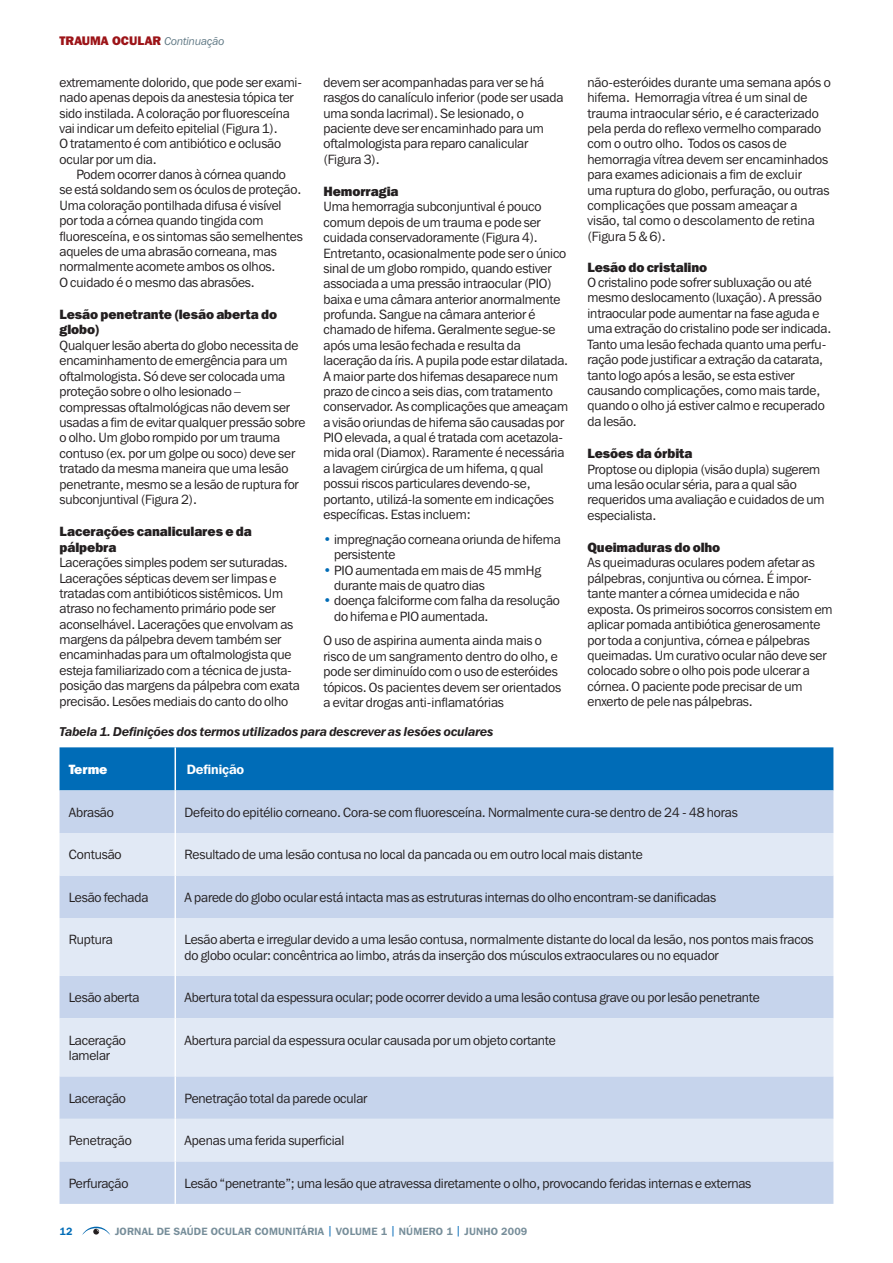
<style>
.page{position:relative;width:893px;height:1263px;background:#fff}
.page>*{position:absolute;margin:0;border:0;box-sizing:border-box;transform-origin:0 0}
.t1{font:13.35px/15.5px "Franklin Gothic IT Cby BT";letter-spacing:-.01em;color:#231f20}
.t2{font:800 13.35px/15.5px "Franklin Gothic IT Cby BT";letter-spacing:-.01em;color:#231f20}
.t3{font:600 13.35px "Franklin Gothic IT Cby BT";color:#fff}
.t4{font:800 13.35px "Franklin Gothic IT Cby BT";letter-spacing:-.01em;color:#fff}
.t5{font:italic 600 12.75px "Franklin Gothic IT Cby BT";letter-spacing:-.01em;color:#231f20}
.t6{font:800 12.3px "Franklin Gothic IT Cby BT";letter-spacing:-.005em;color:#9c1418}
.t7{font:600 10.5px "Franklin Gothic IT Cby BT";letter-spacing:.02em;color:#778e9a}
.t8{font:600 10.5px "Franklin Gothic IT Cby BT";color:#006cb7}
.s1{font-weight:400;font-style:italic;font-size:11.25px;color:#5d7682}
.s2{color:#006cb7}
.s3{color:#267ec2}
</style>
<div class="page">
<svg style="left:82px;top:1227px;width:28px;height:8px"></svg>
<div style="left:60px;top:747px;width:773px;height:43px;background:#006cb7"></div>
<div style="left:60px;top:790px;width:773px;height:414px;background:#c6d4ec"></div>
<svg style="left:60px;top:833px;width:773px;height:328px;background:#d6e0f1"></svg>
<hr style="left:175px;top:747px;width:1px;height:43px;background:#fff">
<hr style="left:175px;top:790px;width:1px;height:43px;background:#fff">
<hr style="left:175px;top:833px;width:1px;height:42px;background:#fff">
<hr style="left:175px;top:875px;width:1px;height:43px;background:#fff">
<hr style="left:175px;top:918px;width:1px;height:58px;background:#fff">
<hr style="left:175px;top:976px;width:1px;height:42px;background:#fff">
<hr style="left:175px;top:1018px;width:1px;height:58px;background:#fff">
<hr style="left:175px;top:1076px;width:1px;height:43px;background:#fff">
<hr style="left:175px;top:1119px;width:1px;height:42px;background:#fff">
<hr style="left:175px;top:1161px;width:1px;height:43px;background:#fff">
<p class="t6" style="left:60px;top:33px;width:166px">TRAUMA OCULAR <span class="s1">Continuação</span></p>
<p class="t1" style="left:60px;top:74px;width:244px">extremamente dolorido, que pode ser exami&shy;nado apenas depois da anestesia tópica ter sido instilada. A coloração por fluoresceína vai indicar um defeito epitelial (Figura 1).<br>O tratamento é com antibiótico e oclusão ocular por um dia.</p>
<p class="t1" style="left:60px;top:166px;width:245px;text-indent:17px">Podem ocorrer danos à córnea quando<br>se está soldando sem os óculos de proteção.<br>Uma coloração pontilhada difusa é visível<br>por toda a córnea quando tingida com fluoresceína, e os sintomas são semelhentes aqueles de uma abrasão corneana, mas normalmente acomete ambos os olhos.<br>O cuidado é o mesmo das abrasões.</p>
<p class="t2" style="left:60px;top:306px;width:219px">Lesão penetrante (lesão aberta do globo)</p>
<p class="t1" style="left:60px;top:337px;width:247px">Qualquer lesão aberta do globo necessita de encaminhamento de emergência para um oftalmologista. Só deve ser colocada uma proteção sobre o olho lesionado – compressas oftalmológicas não devem ser usadas a fim de evitar qualquer pressão sobre o olho. Um globo rompido por um trauma contuso (ex. por um golpe ou soco) deve ser tratado da mesma maneira que uma lesão penetrante, mesmo se a lesão de ruptura for subconjuntival (Figura 2).</p>
<p class="t2" style="left:60px;top:524px;width:194px">Lacerações canaliculares e da pálpebra</p>
<p class="t1" style="left:60px;top:555px;width:242px">Lacerações simples podem ser suturadas.<br>Lacerações sépticas devem ser limpas e tratadas com antibióticos sistêmicos. Um atraso no fechamento primário pode ser aconselhável. Lacerações que envolvam as margens da pálpebra devem também ser encaminhadas para um oftalmologista que esteja familiarizado com a técnica de justa&shy;posição das margens da pálpebra com exata precisão. Lesões mediais do canto do olho</p>
<p class="t1" style="left:323px;top:74px;width:241px">devem ser acompanhadas para ver se há rasgos do canalículo inferior (pode ser usada uma sonda lacrimal). Se lesionado, o paciente deve ser encaminhado para um oftalmologista para reparo canalicular (Figura 3).</p>
<p class="t2" style="left:323px;top:183px;width:77px">Hemorragia</p>
<p class="t1" style="left:323px;top:199px;width:246px">Uma hemorragia subconjuntival é pouco comum depois de um trauma e pode ser cuidada conservadoramente (Figura 4).<br>Entretanto, ocasionalmente pode ser o único sinal de um globo rompido, quando estiver associada a uma pressão intraocular (PIO) baixa e uma câmara anterior anormalmente profunda. Sangue na câmara anterior é chamado de hifema. Geralmente segue-se após uma lesão fechada e resulta da laceração da íris. A pupila pode estar dilatada.<br>A maior parte dos hifemas desaparece num prazo de cinco a seis dias, com tratamento conservador. As complicações que ameaçam a visão oriundas de hifema são causadas por PIO elevada, a qual é tratada com acetazola&shy;mida oral (Diamox). Raramente é necessária a lavagem cirúrgica de um hifema, q qual possui riscos particulares devendo-se, portanto, utilizá-la somente em indicações específicas. Estas incluem:</p>
<p class="t1" style="left:334px;top:531px;width:228px;text-indent:-11px"><span class="s2">•</span> impregnação corneana oriunda de hifema persistente</p>
<p class="t1" style="left:334px;top:562px;width:208px;text-indent:-11px"><span class="s2">•</span> PIO aumentada em mais de 45 mmHg durante mais de quatro dias</p>
<p class="t1" style="left:334px;top:593px;width:227px;text-indent:-11px"><span class="s2">•</span> doença falciforme com falha da resolução do hifema e PIO aumentada.</p>
<p class="t1" style="left:323px;top:633px;width:239px">O uso de aspirina aumenta ainda mais o risco de um sangramento dentro do olho, e pode ser diminuído com o uso de esteróides tópicos. Os pacientes devem ser orientados a evitar drogas anti-inflamatórias</p>
<p class="t1" style="left:587px;top:74px;width:245px">não-esteróides durante uma semana após o hifema. Hemorragia vítrea é um sinal de trauma intraocular sério, e é caracterizado pela perda do reflexo vermelho comparado com o outro olho. Todos os casos de hemorragia vítrea devem ser encaminhados para exames adicionais a fim de excluir<br>uma ruptura do globo, perfuração, ou outras complicações que possam ameaçar a visão, tal como o descolamento de retina (Figura 5 &amp; 6).</p>
<p class="t2" style="left:587px;top:259px;width:121px">Lesão do cristalino</p>
<p class="t1" style="left:587px;top:274px;width:245px">O cristalino pode sofrer subluxação ou até mesmo deslocamento (luxação). A pressão intraocular pode aumentar na fase aguda e uma extração do cristalino pode ser indicada.<br>Tanto uma lesão fechada quanto uma perfu&shy;ração pode justificar a extração da catarata, tanto logo após a lesão, se esta estiver causando complicações, como mais tarde, quando o olho já estiver calmo e recuperado da lesão.</p>
<p class="t2" style="left:587px;top:445px;width:107px">Lesões da órbita</p>
<p class="t1" style="left:587px;top:461px;width:239px">Proptose ou diplopia (visão dupla) sugerem uma lesão ocular séria, para a qual são requeridos uma avaliação e cuidados de um especialista.</p>
<p class="t2" style="left:587px;top:539px;width:134px">Queimaduras do olho</p>
<p class="t1" style="left:587px;top:555px;width:247px">As queimaduras oculares podem afetar as pálpebras, conjuntiva ou córnea. É impor&shy;tante manter a córnea umidecida e não exposta. Os primeiros socorros consistem em aplicar pomada antibiótica generosamente por toda a conjuntiva, córnea e pálpebras queimadas. Um curativo ocular não deve ser colocado sobre o olho pois pode ulcerar a córnea. O paciente pode precisar de um enxerto de pele nas pálpebras.</p>
<p class="t5" style="left:60px;top:724px;width:436px">Tabela 1. Definições dos termos utilizados para descrever as lesões oculares</p>
<p class="t4" style="left:69px;top:761px;width:40px">Terme</p>
<p class="t3" style="left:187px;top:761px;width:59px">DEFINIÇÃO</p>
<p class="t1" style="left:69px;top:804px;width:46px">Abrasão</p>
<p class="t1" style="left:185px;top:804px;width:555px">Defeito do epitélio corneano. Cora-se com fluoresceína. Normalmente cura-se dentro de 24 - 48 horas</p>
<p class="t1" style="left:69px;top:847px;width:54px">Contusão</p>
<p class="t1" style="left:185px;top:847px;width:459px">Resultado de uma lesão contusa no local da pancada ou em outro local mais distante</p>
<p class="t1" style="left:69px;top:889px;width:81px">Lesão fechada</p>
<p class="t1" style="left:185px;top:889px;width:533px">A parede do globo ocular está intacta mas as estruturas internas do olho encontram-se danificadas</p>
<p class="t1" style="left:69px;top:932px;width:45px">Ruptura</p>
<p class="t1" style="left:185px;top:932px;width:630px">Lesão aberta e irregular devido a uma lesão contusa, normalmente distante do local da lesão, nos pontos mais fracos do globo ocular: concêntrica ao limbo, atrás da inserção dos músculos extraoculares ou no equador</p>
<p class="t1" style="left:69px;top:990px;width:72px">Lesão aberta</p>
<p class="t1" style="left:185px;top:990px;width:577px">Abertura total da espessura ocular; pode ocorrer devido a uma lesão contusa grave ou por lesão penetrante</p>
<p class="t1" style="left:69px;top:1032px;width:59px">Laceração lamelar</p>
<p class="t1" style="left:185px;top:1032px;width:373px">Abertura parcial da espessura ocular causada por um objeto cortante</p>
<p class="t1" style="left:69px;top:1090px;width:59px">Laceração</p>
<p class="t1" style="left:185px;top:1090px;width:184px">Penetração total da parede ocular</p>
<p class="t1" style="left:69px;top:1133px;width:64px">Penetração</p>
<p class="t1" style="left:185px;top:1133px;width:161px">Apenas uma ferida superficial</p>
<p class="t1" style="left:69px;top:1175px;width:61px">Perfuração</p>
<p class="t1" style="left:185px;top:1175px;width:568px">Lesão “penetrante”; uma lesão que atravessa diretamente o olho, provocando feridas internas e externas</p>
<p class="t8" style="left:60px;top:1225px;width:15px">12</p>
<p class="t7" style="left:115px;top:1225px;width:414px">JORNAL DE SAÚDE OCULAR COMUNITÁRIA <span class="s3">|</span> VOLUME 1 <span class="s3">|</span> NÚMERO 1 <span class="s3">|</span> JUNHO 2009</p>
</div>
